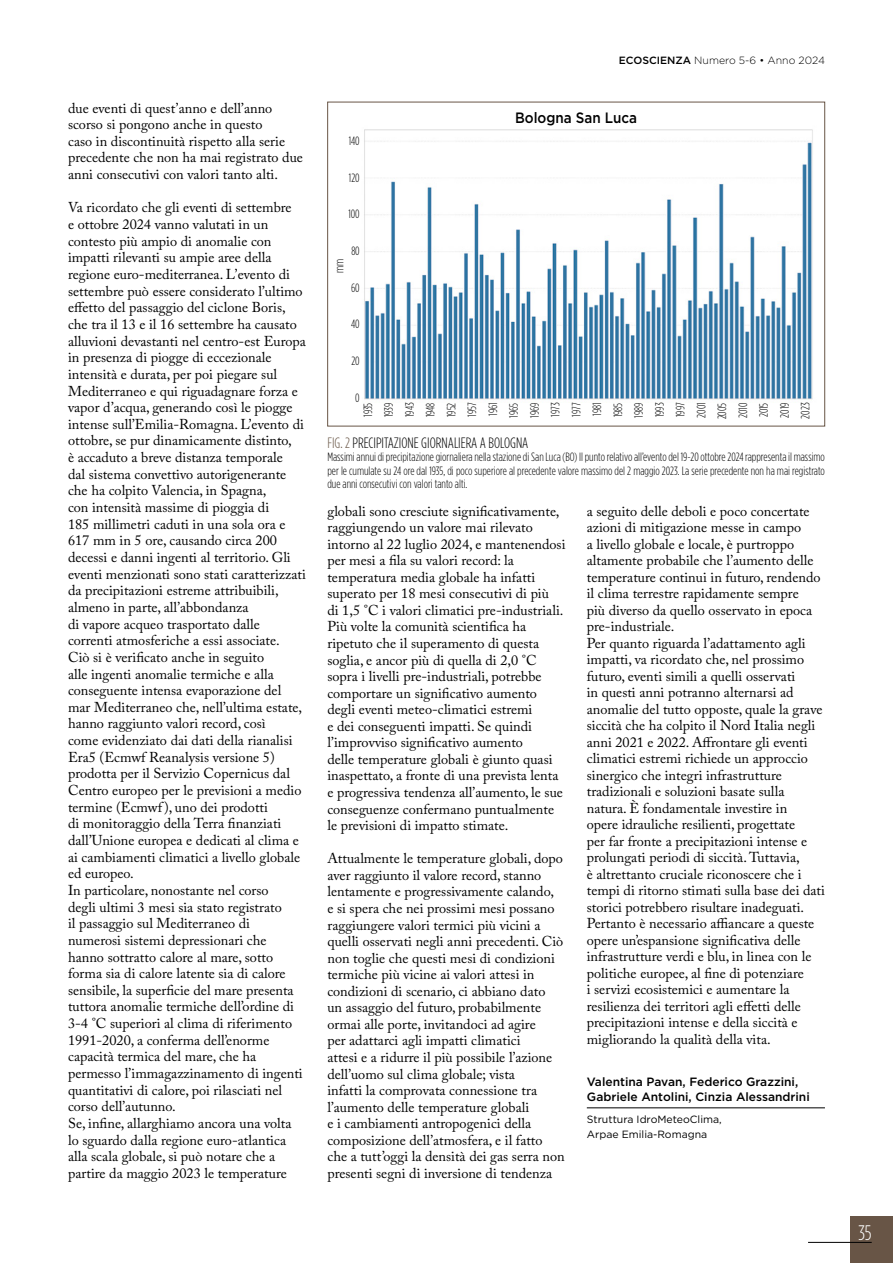
<style>
.page{position:relative;width:893px;height:1263px;background:#fff}
.page>*{position:absolute;margin:0;border:0;box-sizing:border-box;transform-origin:0 0}
.t1{font:300 condensed 21px "Gotham HTF";color:#fff}
.Grafico_Dida_-_Titolo_sotto{font:300 condensed 15px "Gotham HTF";color:#000}
.Grafico_Dida_-_Testo{font:500 15px "Gotham HTF";color:#000;scale:.9 1}
.testo_principale{font:14.25px/16.5px "Adobe Caslon Pro";color:#000}
.Grafico_Dida_-_Testo-2{font:300 condensed 12px/13.5px "Gotham HTF";color:#000;text-align:justify}
.Autore{font:500 12px/15px "Gotham HTF";color:#000}
.Carica___Traduzione{font:10.5px/15px "Gotham HTF";color:#000}
.t2{font:300 10.5px "Gotham HTF";color:#000}
.s1{font-weight:500}
.s2{color:#685546}
</style>
<div class="page">
<div style="left:850px;top:1216px;width:43px;height:47px;background:#685546"></div>
<hr style="left:808px;top:1242px;width:64px;height:1px;background:#000">
<hr style="left:587px;top:1107px;width:238px;height:1px;background:#000">
<img style="left:364px;top:129px;width:449px;height:274px">
<div style="left:327px;top:102px;width:498px;height:324px;border:1px solid #685546"></div>
<p class="testo_principale" style="left:68px;top:99px;width:236px">due eventi di quest’anno e dell’anno scorso si pongono anche in questo<br>caso in discontinuità rispetto alla serie precedente che non ha mai registrato due anni consecutivi con valori tanto alti.</p>
<p class="testo_principale" style="left:68px;top:199px;width:239px">Va ricordato che gli eventi di settembre<br>e ottobre 2024 vanno valutati in un contesto più ampio di anomalie con impatti rilevanti su ampie aree della regione euro-mediterranea. L’evento di settembre può essere considerato l’ultimo effetto del passaggio del ciclone Boris, che tra il 13 e il 16 settembre ha causato alluvioni devastanti nel centro-est Europa in presenza di piogge di eccezionale intensità e durata, per poi piegare sul Mediterraneo e qui riguadagnare forza e vapor d’acqua, generando così le piogge intense sull’Emilia-Romagna. L’evento di ottobre, se pur dinamicamente distinto,<br>è accaduto a breve distanza temporale<br>dal sistema convettivo autorigenerante che ha colpito Valencia, in Spagna,<br>con intensità massime di pioggia di<br>185 millimetri caduti in una sola ora e 617 mm in 5 ore, causando circa 200 decessi e danni ingenti al territorio. Gli eventi menzionati sono stati caratterizzati da precipitazioni estreme attribuibili, almeno in parte, all’abbondanza<br>di vapore acqueo trasportato dalle correnti atmosferiche a essi associate.<br>Ciò si è verificato anche in seguito<br>alle ingenti anomalie termiche e alla conseguente intensa evaporazione del mar Mediterraneo che, nell’ultima estate, hanno raggiunto valori record, così<br>come evidenziato dai dati della rianalisi Era5 (Ecmwf Reanalysis versione 5) prodotta per il Servizio Copernicus dal Centro europeo per le previsioni a medio termine (Ecmwf ), uno dei prodotti<br>di monitoraggio della Terra finanziati dall’Unione europea e dedicati al clima e ai cambiamenti climatici a livello globale ed europeo.</p>
<p class="testo_principale" style="left:68px;top:882px;width:236px">In particolare, nonostante nel corso<br>degli ultimi 3 mesi sia stato registrato<br>il passaggio sul Mediterraneo di numerosi sistemi depressionari che hanno sottratto calore al mare, sotto forma sia di calore latente sia di calore sensibile, la superficie del mare presenta tuttora anomalie termiche dell’ordine di 3-4 °C superiori al clima di riferimento 1991-2020, a conferma dell’enorme capacità termica del mare, che ha permesso l’immagazzinamento di ingenti quantitativi di calore, poi rilasciati nel corso dell’autunno.</p>
<p class="testo_principale" style="left:68px;top:1115px;width:225px">Se, infine, allarghiamo ancora una volta lo sguardo dalla regione euro-atlantica alla scala globale, si può notare che a partire da maggio 2023 le temperature</p>
<p class="t2" style="left:619px;top:55px;width:208px"><span class="s1">ECOSCIENZA</span> Numero 5-6 • Anno 2024</p>
<p class="Grafico_Dida_-_Testo" style="left:515px;top:109px;width:137px">Bologna San Luca</p>
<p class="Grafico_Dida_-_Testo-2" style="left:349px;top:134px;width:13px">140</p>
<p class="Grafico_Dida_-_Testo-2" style="left:349px;top:171px;width:12px">120</p>
<p class="Grafico_Dida_-_Testo-2" style="left:348px;top:207px;width:13px">100</p>
<p class="Grafico_Dida_-_Testo-2" style="left:351px;top:244px;width:10px">80</p>
<p class="Grafico_Dida_-_Testo-2" style="left:351px;top:281px;width:10px">60</p>
<p class="Grafico_Dida_-_Testo-2" style="left:351px;top:317px;width:10px">40</p>
<p class="Grafico_Dida_-_Testo-2" style="left:351px;top:354px;width:10px">20</p>
<p class="Grafico_Dida_-_Testo-2" style="left:355px;top:391px;width:6px">0</p>
<p class="Grafico_Dida_-_Testo-2" style="left:332px;top:273px;width:16px;rotate:-90deg">mm</p>
<p class="Grafico_Dida_-_Testo-2" style="left:361px;top:417px;width:16px;rotate:-90deg">1935</p>
<p class="Grafico_Dida_-_Testo-2" style="left:382px;top:417px;width:16px;rotate:-90deg">1939</p>
<p class="Grafico_Dida_-_Testo-2" style="left:403px;top:417px;width:16px;rotate:-90deg">1943</p>
<p class="Grafico_Dida_-_Testo-2" style="left:423px;top:417px;width:16px;rotate:-90deg">1948</p>
<p class="Grafico_Dida_-_Testo-2" style="left:444px;top:417px;width:16px;rotate:-90deg">1952</p>
<p class="Grafico_Dida_-_Testo-2" style="left:465px;top:417px;width:15px;rotate:-90deg">1957</p>
<p class="Grafico_Dida_-_Testo-2" style="left:486px;top:416px;width:15px;rotate:-90deg">1961</p>
<p class="Grafico_Dida_-_Testo-2" style="left:507px;top:417px;width:16px;rotate:-90deg">1965</p>
<p class="Grafico_Dida_-_Testo-2" style="left:528px;top:418px;width:17px;rotate:-90deg">1969</p>
<p class="Grafico_Dida_-_Testo-2" style="left:548px;top:417px;width:15px;rotate:-90deg">1973</p>
<p class="Grafico_Dida_-_Testo-2" style="left:569px;top:416px;width:15px;rotate:-90deg">1977</p>
<p class="Grafico_Dida_-_Testo-2" style="left:590px;top:416px;width:15px;rotate:-90deg">1981</p>
<p class="Grafico_Dida_-_Testo-2" style="left:611px;top:417px;width:16px;rotate:-90deg">1985</p>
<p class="Grafico_Dida_-_Testo-2" style="left:632px;top:418px;width:16px;rotate:-90deg">1989</p>
<p class="Grafico_Dida_-_Testo-2" style="left:653px;top:417px;width:16px;rotate:-90deg">1993</p>
<p class="Grafico_Dida_-_Testo-2" style="left:673px;top:417px;width:16px;rotate:-90deg">1997</p>
<p class="Grafico_Dida_-_Testo-2" style="left:694px;top:418px;width:17px;rotate:-90deg">2001</p>
<p class="Grafico_Dida_-_Testo-2" style="left:715px;top:419px;width:18px;rotate:-90deg">2005</p>
<p class="Grafico_Dida_-_Testo-2" style="left:736px;top:418px;width:17px;rotate:-90deg">2010</p>
<p class="Grafico_Dida_-_Testo-2" style="left:757px;top:417px;width:16px;rotate:-90deg">2015</p>
<p class="Grafico_Dida_-_Testo-2" style="left:778px;top:418px;width:16px;rotate:-90deg">2019</p>
<p class="Grafico_Dida_-_Testo-2" style="left:799px;top:419px;width:17px;rotate:-90deg">2023</p>
<p class="Grafico_Dida_-_Titolo_sotto" style="left:327px;top:434px;width:203px"><span class="s2">FIG. 2</span> PRECIPITAZIONE GIORNALIERA A BOLOGNA</p>
<p class="Grafico_Dida_-_Testo-2" style="left:327px;top:450px;width:499px">Massimi annui di precipitazione giornaliera nella stazione di San Luca (BO) Il punto relativo all’evento del 19-20 ottobre 2024 rappresenta il massimo per le cumulate su 24 ore dal 1935, di poco superiore al precedente valore massimo del 2 maggio 2023. La serie precedente non ha mai registrato due anni consecutivi con valori tanto alti.</p>
<p class="testo_principale" style="left:327px;top:502px;width:240px">globali sono cresciute significativamente, raggiungendo un valore mai rilevato intorno al 22 luglio 2024, e mantenendosi per mesi a fila su valori record: la temperatura media globale ha infatti superato per 18 mesi consecutivi di più<br>di 1,5 °C i valori climatici pre-industriali.<br>Più volte la comunità scientifica ha ripetuto che il superamento di questa soglia, e ancor più di quella di 2,0 °C sopra i livelli pre-industriali, potrebbe comportare un significativo aumento degli eventi meteo-climatici estremi<br>e dei conseguenti impatti. Se quindi l’improvviso significativo aumento<br>delle temperature globali è giunto quasi inaspettato, a fronte di una prevista lenta e progressiva tendenza all’aumento, le sue conseguenze confermano puntualmente le previsioni di impatto stimate.</p>
<p class="testo_principale" style="left:327px;top:850px;width:239px">Attualmente le temperature globali, dopo aver raggiunto il valore record, stanno lentamente e progressivamente calando,<br>e si spera che nei prossimi mesi possano raggiungere valori termici più vicini a quelli osservati negli anni precedenti. Ciò non toglie che questi mesi di condizioni termiche più vicine ai valori attesi in condizioni di scenario, ci abbiano dato<br>un assaggio del futuro, probabilmente ormai alle porte, invitandoci ad agire<br>per adattarci agli impatti climatici<br>attesi e a ridurre il più possibile l’azione dell’uomo sul clima globale; vista<br>infatti la comprovata connessione tra l’aumento delle temperature globali<br>e i cambiamenti antropogenici della composizione dell’atmosfera, e il fatto che a tutt’oggi la densità dei gas serra non presenti segni di inversione di tendenza</p>
<p class="testo_principale" style="left:587px;top:502px;width:235px">a seguito delle deboli e poco concertate azioni di mitigazione messe in campo<br>a livello globale e locale, è purtroppo altamente probabile che l’aumento delle temperature continui in futuro, rendendo il clima terrestre rapidamente sempre più diverso da quello osservato in epoca pre-industriale.</p>
<p class="testo_principale" style="left:587px;top:634px;width:240px">Per quanto riguarda l’adattamento agli impatti, va ricordato che, nel prossimo futuro, eventi simili a quelli osservati<br>in questi anni potranno alternarsi ad anomalie del tutto opposte, quale la grave siccità che ha colpito il Nord Italia negli anni 2021 e 2022. Affrontare gli eventi climatici estremi richiede un approccio sinergico che integri infrastrutture tradizionali e soluzioni basate sulla natura. È fondamentale investire in<br>opere idrauliche resilienti, progettate<br>per far fronte a precipitazioni intense e prolungati periodi di siccità. Tuttavia,<br>è altrettanto cruciale riconoscere che i tempi di ritorno stimati sulla base dei dati storici potrebbero risultare inadeguati.<br>Pertanto è necessario affiancare a queste opere un’espansione significativa delle infrastrutture verdi e blu, in linea con le politiche europee, al fine di potenziare<br>i servizi ecosistemici e aumentare la resilienza dei territori agli effetti delle precipitazioni intense e della siccità e migliorando la qualità della vita.</p>
<p class="Autore" style="left:587px;top:1074px;width:224px">Valentina Pavan, Federico Grazzini,<br>Gabriele Antolini, Cinzia Alessandrini</p>
<p class="Carica___Traduzione" style="left:587px;top:1111px;width:136px">Struttura IdroMeteoClima,<br>Arpae Emilia-Romagna</p>
<h1 class="t1" style="left:858px;top:1221px;width:15px">35</h1>
</div>
